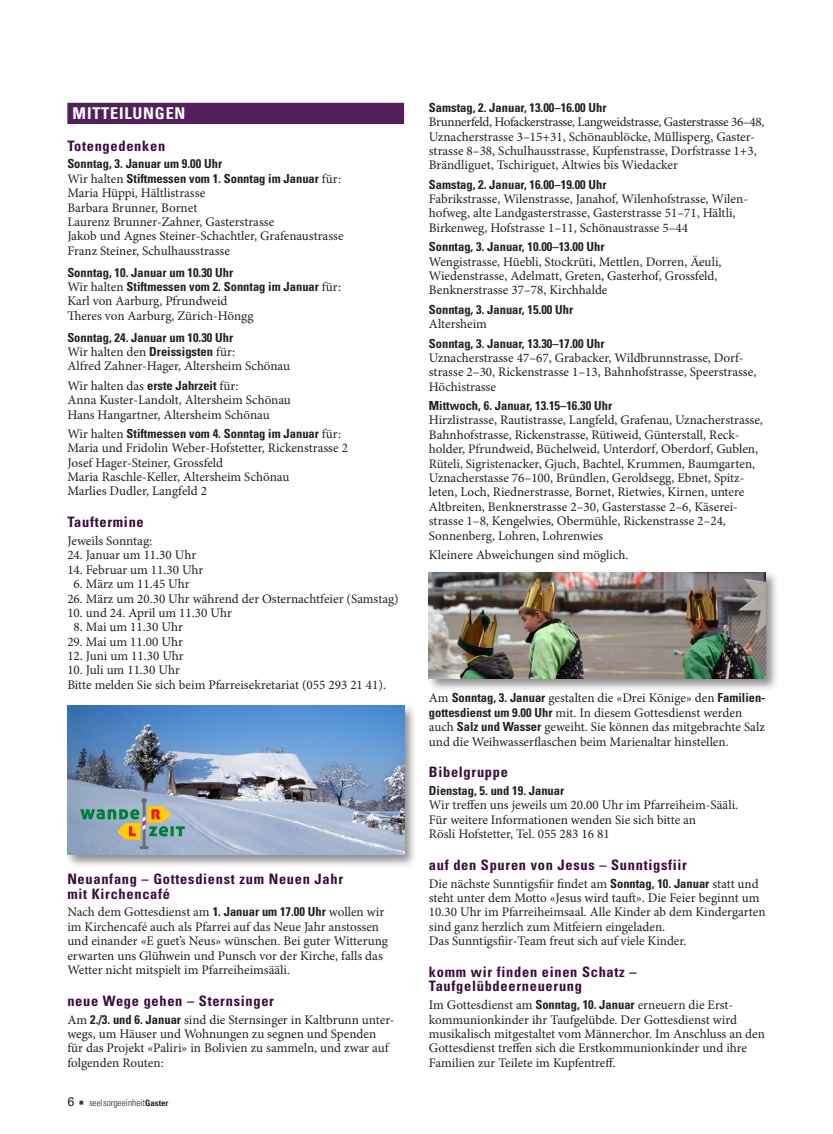
<style>
.page{position:relative;width:833px;height:1134px;background:#fff}
.page>*{position:absolute;margin:0;border:0;box-sizing:border-box;transform-origin:0 0}
.t1{font:700 condensed 16.25px "Univers LT Std";letter-spacing:.05em;color:#fff}
.t2{font:700 condensed 14.38px/14.4px "Univers LT Std";letter-spacing:.05em;color:#3c0942}
.t3{font:13.12px/14.4px "Minion Pro";color:#231f20}
.t4{font:700 condensed 12.5px/14.4px "Univers LT Std";color:#231f20}
.t5{font:300 condensed 9.38px "Univers LT Std";color:#231f20}
.s1{font-family:"Minion Pro";font-weight:400;font-stretch:normal;font-size:13.12px}
.s2{font-family:"Univers LT Std";font-weight:700;font-stretch:condensed;font-size:12.5px}
.s3{font-weight:400;font-stretch:normal;font-size:12.5px}
.s4{font-family:"Minion Pro";font-weight:400;font-stretch:normal;font-size:13.12px;color:#54205c}
.s5{font-weight:700;font-size:8.75px}
</style>
<div class="page">
<div style="left:67px;top:103px;width:337px;height:21px;background:#54205c"></div>
<div style="left:65px;top:703px;width:352px;height:165px;background:#231f20;opacity:.5"></div>
<img style="left:67px;top:706px;width:337px;height:149px">
<svg style="left:80px;top:798px;width:105px;height:51px;background:#97a7a1"></svg>
<div style="left:426px;top:570px;width:352px;height:122px;background:#231f20;opacity:.5"></div>
<img style="left:429px;top:572px;width:336px;height:107px">
<p class="t1" style="left:73px;top:103px;width:114px">MITTEILUNGEN</p>
<p class="t2" style="left:67px;top:138px;width:99px">Totengedenken</p>
<p class="t4" style="left:67px;top:157px;width:275px">Sonntag, 3. Januar um 9.00 Uhr<br><span class="s1">Wir halten</span> Stiftmessen vom 1. Sonntag im Januar <span class="s1">für:</span></p>
<p class="t3" style="left:67px;top:186px;width:278px">Maria Hüppi, Hältlistrasse<br>Barbara Brunner, Bornet<br>Laurenz Brunner-Zahner, Gasterstrasse<br>Jakob und Agnes Steiner-Schachtler, Grafenaustrasse Franz Steiner, Schulhausstrasse</p>
<p class="t4" style="left:67px;top:265px;width:275px">Sonntag, 10. Januar um 10.30 Uhr<br><span class="s1">Wir halten</span> Stiftmessen vom 2. Sonntag im Januar <span class="s1">für:</span></p>
<p class="t3" style="left:67px;top:294px;width:188px">Karl von Aarburg, Pfrundweid<br>Theres von Aarburg, Zürich-Höngg</p>
<p class="t4" style="left:67px;top:330px;width:167px">Sonntag, 24. Januar um 10.30 Uhr</p>
<p class="t3" style="left:67px;top:345px;width:224px">Wir halten den <span class="s2">Dreissigsten</span> für:<br>Alfred Zahner-Hager, Altersheim Schönau</p>
<p class="t3" style="left:67px;top:379px;width:225px">Wir halten das <span class="s2">erste Jahrzeit</span> für:<br>Anna Kuster-Landolt, Altersheim Schönau<br>Hans Hangartner, Altersheim Schönau</p>
<p class="t4" style="left:67px;top:426px;width:275px"><span class="s1">Wir halten</span> Stiftmessen vom 4. Sonntag im Januar <span class="s1">für:</span></p>
<p class="t3" style="left:67px;top:441px;width:282px">Maria und Fridolin Weber-Hofstetter, Rickenstrasse 2<br>Josef Hager-Steiner, Grossfeld<br>Maria Raschle-Keller, Altersheim Schönau<br>Marlies Dudler, Langfeld 2</p>
<p class="t2" style="left:67px;top:515px;width:78px">Tauftermine</p>
<p class="t3" style="left:67px;top:534px;width:86px">Jeweils Sonntag:</p>
<p class="t3" style="left:67px;top:548px;width:130px">24. Januar um 11.30 Uhr</p>
<p class="t3" style="left:67px;top:563px;width:138px">14. Februar um 11.30 Uhr</p>
<p class="t3" style="left:74px;top:577px;width:118px">6. März um 11.45 Uhr</p>
<p class="t3" style="left:67px;top:592px;width:333px">26. März um 20.30 Uhr während der Osternachtfeier (Samstag)</p>
<p class="t3" style="left:67px;top:606px;width:166px">10. und 24. April um 11.30 Uhr</p>
<p class="t3" style="left:74px;top:620px;width:111px">8. Mai um 11.30 Uhr</p>
<p class="t3" style="left:67px;top:635px;width:117px">29. Mai um 11.00 Uhr</p>
<p class="t3" style="left:67px;top:649px;width:118px">12. Juni um 11.30 Uhr</p>
<p class="t3" style="left:67px;top:664px;width:320px">10. Juli um 11.30 Uhr<br>Bitte melden Sie sich beim Pfarreisekretariat (055 293 21 41).</p>
<p class="t2" style="left:67px;top:872px;width:277px">Neuanfang – Gottesdienst zum Neuen Jahr mit Kirchencafé</p>
<p class="t3" style="left:67px;top:906px;width:322px">Nach dem Gottesdienst am <span class="s2">1. Januar um 17.00 Uhr</span> wollen wir im Kirchencafé auch als Pfarrei auf das Neue Jahr anstossen und einander «E guet’s Neus» wünschen. Bei guter Witterung erwarten uns Glühwein und Punsch vor der Kirche, falls das Wetter nicht mitspielt im Pfarreiheimsääli.</p>
<p class="t2" style="left:67px;top:993px;width:208px">neue Wege gehen – Sternsinger</p>
<p class="t3" style="left:67px;top:1013px;width:329px">Am <span class="s2">2./3. und 6. Januar</span> sind die Sternsinger in Kaltbrunn unter&shy;wegs, um Häuser und Wohnungen zu segnen und Spenden für das Projekt «Paliri» in Bolivien zu sammeln, und zwar auf folgenden Routen:</p>
<p class="t5" style="left:67px;top:1097px;width:103px"><span class="s3">6</span> <span class="s4">■</span> seelsorgeeinheit<span class="s5">Gaster</span></p>
<p class="t4" style="left:429px;top:100px;width:179px">Samstag, 2. Januar, 13.00–16.00 Uhr</p>
<p class="t3" style="left:429px;top:115px;width:337px">Brunnerfeld, Hofackerstrasse, Langweidstrasse, Gasterstrasse 36–48, Uznacherstrasse 3–15+31, Schönaublöcke, Müllisperg, Gaster&shy;strasse 8–38, Schulhausstrasse, Kupfenstrasse, Dorfstrasse 1+3, Brändliguet, Tschiriguet, Altwies bis Wiedacker</p>
<p class="t4" style="left:429px;top:177px;width:179px">Samstag, 2. Januar, 16.00–19.00 Uhr</p>
<p class="t3" style="left:429px;top:192px;width:321px">Fabrikstrasse, Wilenstrasse, Janahof, Wilenhofstrasse, Wilen&shy;hofweg, alte Landgasterstrasse, Gasterstrasse 51–71, Hältli,<br>Birkenweg, Hofstrasse 1–11, Schönaustrasse 5–44</p>
<p class="t4" style="left:429px;top:240px;width:177px">Sonntag, 3. Januar, 10.00–13.00 Uhr</p>
<p class="t3" style="left:429px;top:255px;width:294px">Wengistrasse, Hüebli, Stockrüti, Mettlen, Dorren, Äeuli,<br>Wiedenstrasse, Adelmatt, Greten, Gasterhof, Grossfeld,<br>Benknerstrasse 37–78, Kirchhalde</p>
<p class="t4" style="left:429px;top:302px;width:146px">Sonntag, 3. Januar, 15.00 Uhr</p>
<p class="t3" style="left:429px;top:317px;width:60px">Altersheim</p>
<p class="t4" style="left:429px;top:336px;width:177px">Sonntag, 3. Januar, 13.30–17.00 Uhr</p>
<p class="t3" style="left:429px;top:351px;width:329px">Uznacherstrasse 47–67, Grabacker, Wildbrunnstrasse, Dorf&shy;strasse 2–30, Rickenstrasse 1–13, Bahnhofstrasse, Speerstrasse,<br>Höchistrasse</p>
<p class="t4" style="left:429px;top:398px;width:185px">Mittwoch, 6. Januar, 13.15–16.30 Uhr</p>
<p class="t3" style="left:429px;top:414px;width:335px">Hirzlistrasse, Rautistrasse, Langfeld, Grafenau, Uznacherstrasse, Bahnhofstrasse, Rickenstrasse, Rütiweid, Günterstall, Reck&shy;holder, Pfrundweid, Büchelweid, Unterdorf, Oberdorf, Gublen, Rüteli, Sigristenacker, Gjuch, Bachtel, Krummen, Baumgarten, Uznacherstasse 76–100, Bründlen, Geroldsegg, Ebnet, Spitz&shy;leten, Loch, Riednerstrasse, Bornet, Rietwies, Kirnen, untere Altbreiten, Benknerstrasse 2–30, Gasterstasse 2–6, Käserei&shy;strasse 1–8, Kengelwies, Obermühle, Rickenstrasse 2–24, Sonnenberg, Lohren, Lohrenwies</p>
<p class="t3" style="left:429px;top:548px;width:201px">Kleinere Abweichungen sind möglich.</p>
<p class="t3" style="left:429px;top:691px;width:338px">Am <span class="s2">Sonntag, 3. Januar</span> gestalten die «Drei Könige» den <span class="s2">Familien&shy;gottesdienst um 9.00 Uhr</span> mit. In diesem Gottesdienst werden auch <span class="s2">Salz und Wasser</span> geweiht. Sie können das mitgebrachte Salz und die Weihwasserflaschen beim Marienaltar hinstellen.</p>
<p class="t2" style="left:429px;top:765px;width:81px">Bibelgruppe</p>
<p class="t4" style="left:429px;top:783px;width:137px">Dienstag, 5. und 19. Januar</p>
<p class="t3" style="left:429px;top:798px;width:311px">Wir treffen uns jeweils um 20.00 Uhr im Pfarreiheim-Sääli.<br>Für weitere Informationen wenden Sie sich bitte an<br>Rösli Hofstetter, Tel. 055 283 16 81</p>
<p class="t2" style="left:429px;top:857px;width:260px">auf den Spuren von Jesus – Sunntigsfiir</p>
<p class="t3" style="left:429px;top:877px;width:338px">Die nächste Sunntigsfiir findet am <span class="s2">Sonntag, 10. Januar</span> statt und steht unter dem Motto «Jesus wird tauft». Die Feier beginnt um 10.30 Uhr im Pfarreiheimsaal. Alle Kinder ab dem Kindergarten sind ganz herzlich zum Mitfeiern eingeladen.<br>Das Sunntigsfiir-Team freut sich auf viele Kinder.</p>
<p class="t2" style="left:429px;top:964px;width:209px">komm wir finden einen Schatz –<br>Taufgelübdeerneuerung</p>
<p class="t3" style="left:429px;top:998px;width:337px">Im Gottesdienst am <span class="s2">Sonntag, 10. Januar</span> erneuern die Erst&shy;kommunionkinder ihr Taufgelübde. Der Gottesdienst wird musikalisch mitgestaltet vom Männerchor. Im Anschluss an den Gottesdienst treffen sich die Erstkommunionkinder und ihre Familien zur Teilete im Kupfentreff.</p>
</div>
